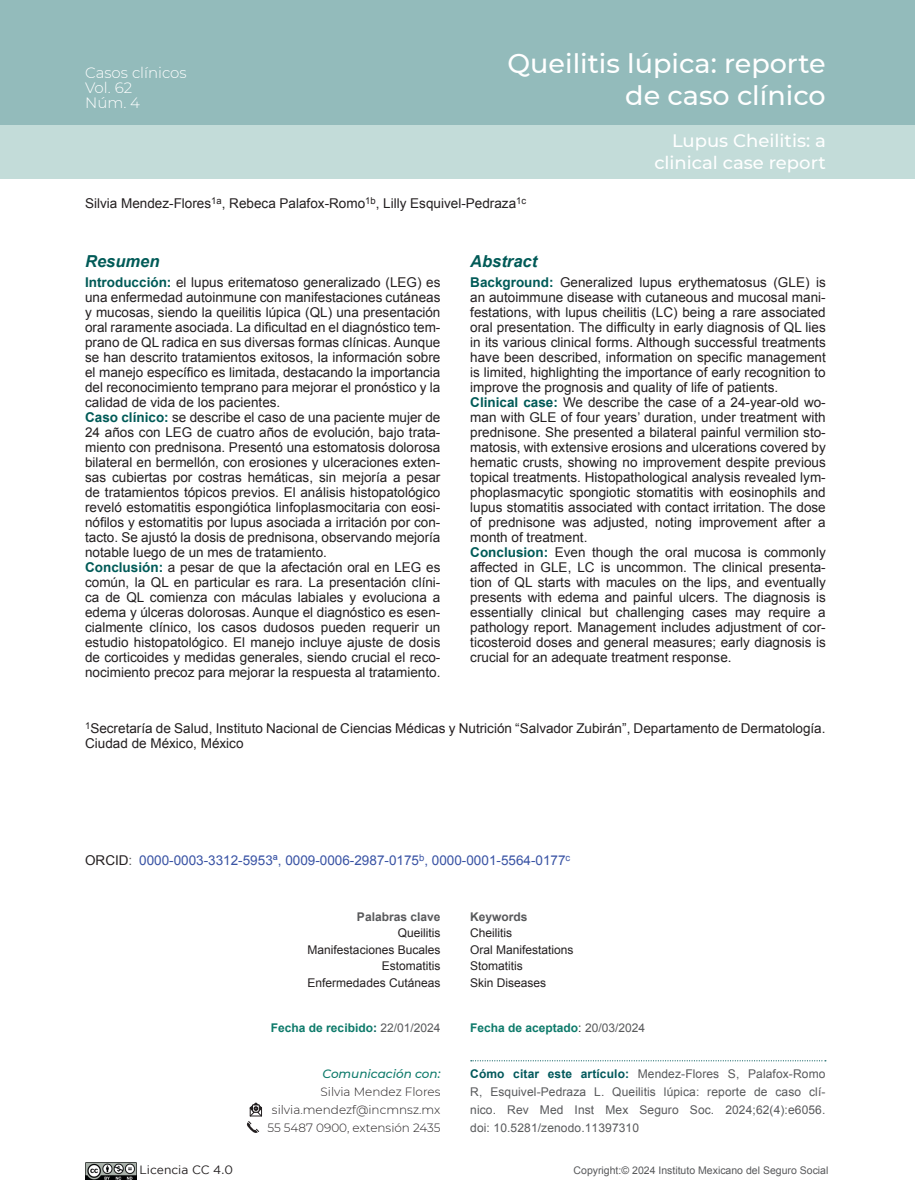
<style>
.page{position:relative;width:915px;height:1191px;background:#fff}
.page>*{position:absolute;margin:0;border:0;box-sizing:border-box;transform-origin:0 0}
.t1{font:500 27px/32.4px "Montserrat";color:#fff;text-align:right}
.t2{font:500 18px/21.6px "Montserrat";color:#fff;text-align:right}
.t3{font:italic 700 16.5px "Arial";color:#005a57}
.t4{font:300 15px/15px "Montserrat";color:#fff}
.t5{font:13.5px/15px "Arial";color:#231f20}
.t6{font:13.5px "Arial";color:#3953a4}
.t7{font:12px/18px "Arial";letter-spacing:.01em;color:#58595b;text-align:justify}
.t8{font:12px/16.5px "Arial";color:#231f20}
.t9{font:300 12px/18px "Montserrat";color:#231f20;text-align:right}
.t10{font:700 12px "Arial";color:#0d7a6a}
.t11{font:700 12px "Arial";color:#58595b}
.t12{font:italic 500 12px "Montserrat";color:#0d7a6a}
.t13{font:12px "Gotham";color:#231f20}
.t14{font:10.5px "Arial";color:#58595b}
.s1{font-weight:700;color:#005a57}
.s2{color:#231f20}
.s3{color:#58595b}
.s4{color:#005a57}
.s5{font-weight:400;color:#58595b}
.s6{font-weight:400;color:#231f20}
.s7{font-weight:700;color:#01585b}
</style>
<div class="page">
<div style="left:0;top:0;width:914px;height:125px;background:#93bbbb"></div>
<div style="left:0;top:125px;width:914px;height:54px;background:#c3dcd9"></div>
<svg style="left:470px;top:1060px;width:355px;height:1px"></svg>
<svg style="left:246px;top:1102px;width:16px;height:31px"></svg>
<img style="left:85px;top:1162px;width:51px;height:17px">
<p class="t4" style="left:85px;top:64px;width:103px">Casos clínicos<br>Vol. 62<br>Núm. 4</p>
<h1 class="t1" style="left:507px;top:46px;width:319px">Queilitis lúpica: reporte de caso clínico</h1>
<h2 class="t2" style="left:654px;top:129px;width:173px">Lupus Cheilitis: a clinical case report</h2>
<p class="t5" style="left:85px;top:196px;width:442px">Silvia Mendez-Flores<sup>1a</sup>, Rebeca Palafox-Romo<sup>1b</sup>, Lilly Esquivel-Pedraza<sup>1c</sup></p>
<p class="t3" style="left:85px;top:251px;width:76px">Resumen</p>
<p class="t3" style="left:470px;top:251px;width:68px">Abstract</p>
<p class="t5" style="left:470px;top:275px;width:357px"><span class="s1">Background:</span> Generalized lupus erythematosus (GLE) is an autoimmune disease with cutaneous and mucosal mani&shy;festations, with lupus cheilitis (LC) being a rare associated oral presentation. The difficulty in early diagnosis of QL lies in its various clinical forms. Although successful treatments have been described, information on specific management is limited, highlighting the importance of early recognition to improve the prognosis and quality of life of patients.<br><span class="s1">Clinical case:</span> We describe the case of a 24-year-old wo&shy;man with GLE of four years’ duration, under treatment with prednisone. She presented a bilateral painful vermilion sto&shy;matosis, with extensive erosions and ulcerations covered by hematic crusts, showing no improvement despite previous topical treatments. Histopathological analysis revealed lym&shy;phoplasmacytic spongiotic stomatitis with eosinophils and lupus stomatitis associated with contact irritation. The dose of prednisone was adjusted, noting improvement after a month of treatment.<br><span class="s1">Conclusion:</span> Even though the oral mucosa is commonly affected in GLE, LC is uncommon. The clinical presenta&shy;tion of QL starts with macules on the lips, and eventually presents with edema and painful ulcers. The diagnosis is essentially clinical but challenging cases may require a pathology report. Management includes adjustment of cor&shy;ticosteroid doses and general measures; early diagnosis is crucial for an adequate treatment response.</p>
<p class="t5" style="left:85px;top:275px;width:357px"><span class="s1">Introducción:</span> el lupus eritematoso generalizado (LEG) es una enfermedad autoinmune con manifestaciones cutáneas y mucosas, siendo la queilitis lúpica (QL) una presentación oral raramente asociada. La dificultad en el diagnóstico tem&shy;prano de QL radica en sus diversas formas clínicas. Aunque se han descrito tratamientos exitosos, la información sobre el manejo específico es limitada, destacando la importancia del reconocimiento temprano para mejorar el pronóstico y la calidad de vida de los pacientes.<br><span class="s1">Caso clínico:</span> se describe el caso de una paciente mujer de 24 años con LEG de cuatro años de evolución, bajo trata&shy;miento con prednisona. Presentó una estomatosis dolorosa bilateral en bermellón, con erosiones y ulceraciones exten&shy;sas cubiertas por costras hemáticas, sin mejoría a pesar de tratamientos tópicos previos. El análisis histopatológico reveló estomatitis espongiótica linfoplasmocitaria con eosi&shy;nófilos y estomatitis por lupus asociada a irritación por con&shy;tacto. Se ajustó la dosis de prednisona, observando mejoría notable luego de un mes de tratamiento.<br><span class="s1">Conclusión:</span> a pesar de que la afectación oral en LEG es común, la QL en particular es rara. La presentación clíni&shy;ca de QL comienza con máculas labiales y evoluciona a edema y úlceras dolorosas. Aunque el diagnóstico es esen&shy;cialmente clínico, los casos dudosos pueden requerir un estudio histopatológico. El manejo incluye ajuste de dosis de corticoides y medidas generales, siendo crucial el reco&shy;nocimiento precoz para mejorar la respuesta al tratamiento.</p>
<p class="t5" style="left:85px;top:721px;width:741px"><sup>1</sup>Secretaría de Salud, Instituto Nacional de Ciencias Médicas y Nutrición “Salvador Zubirán”, Departamento de Dermatología.<br>Ciudad de México, México</p>
<p class="t6" style="left:85px;top:851px;width:486px"><span class="s2">ORCID</span><span class="s3">:</span> 0000-0003-3312-5953ª, 0009-0006-2987-0175<sup>b</sup>, 0000-0001-5564-0177<sup>c</sup></p>
<p class="t11" style="left:357px;top:908px;width:85px">Palabras clave</p>
<p class="t8" style="left:307px;top:924px;width:134px;text-align:right">Queilitis<br>Manifestaciones Bucales<br>Estomatitis<br>Enfermedades Cutáneas</p>
<p class="t11" style="left:470px;top:908px;width:59px">Keywords</p>
<p class="t8" style="left:470px;top:924px;width:105px">Cheilitis<br>Oral Manifestations<br>Stomatitis<br>Skin Diseases</p>
<p class="t10" style="left:271px;top:1019px;width:171px">Fecha de recibido<span class="s4">:</span> <span class="s5">22/01/2024</span></p>
<p class="t10" style="left:470px;top:1020px;width:176px">Fecha de aceptado<span class="s6">:</span> <span class="s5">20/03/2024</span></p>
<p class="t12" style="left:322px;top:1065px;width:119px">Comunicación con:</p>
<p class="t9" style="left:267px;top:1082px;width:174px">Silvia Mendez Flores silvia.mendezf@incmnsz.mx<br>55 5487 0900, extensión 2435</p>
<p class="t7" style="left:470px;top:1064px;width:356px"><span class="s7">Cómo citar este artículo:</span> Mendez-Flores S, Palafox-Romo R, Esquivel-Pedraza L. Queilitis lúpica: reporte de caso clí&shy;nico. Rev Med Inst Mex Seguro Soc. 2024;62(4):e6056. doi: 10.5281/zenodo.11397310</p>
<p class="t13" style="left:139px;top:1162px;width:95px">Licencia CC 4.0</p>
<p class="t14" style="left:573px;top:1163px;width:256px">Copyright:© 2024 Instituto Mexicano del Seguro Social</p>
</div>
